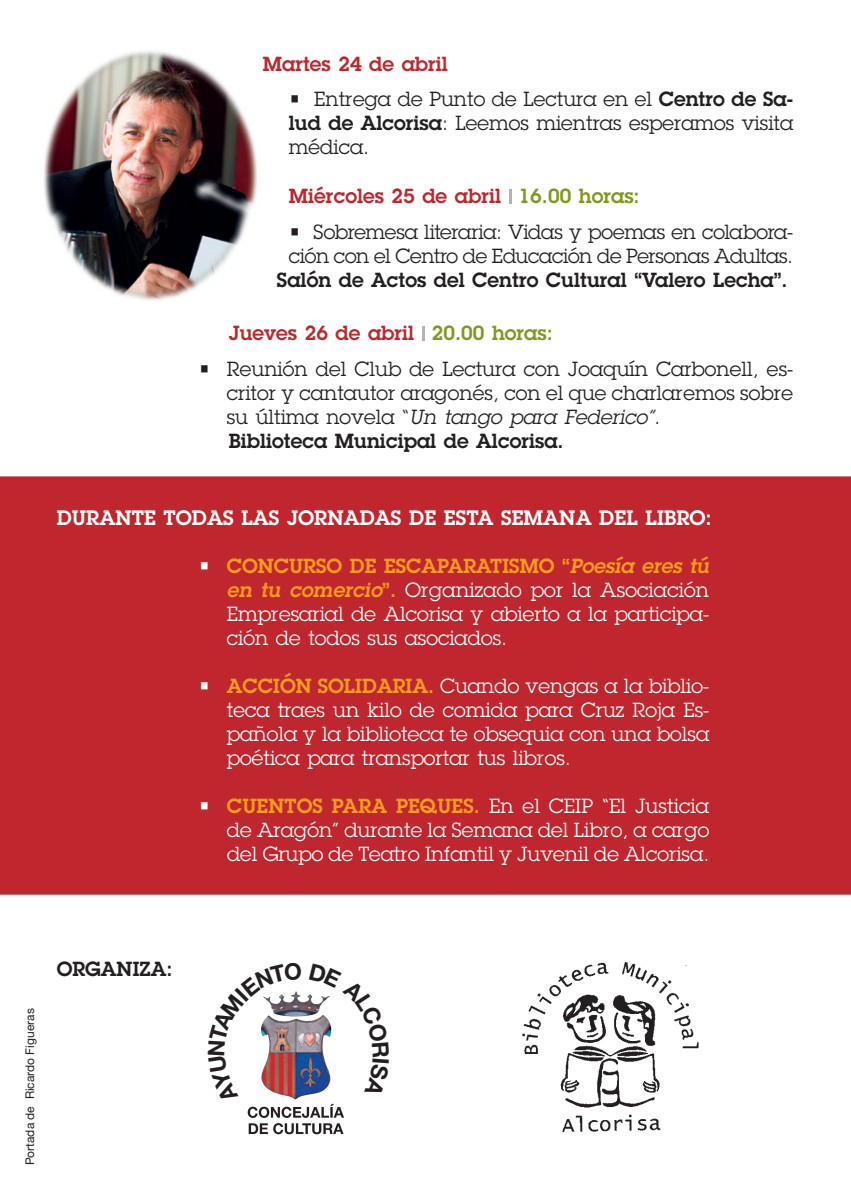
<style>
.page{position:relative;width:851px;height:1191px;background:#fff}
.page>*{position:absolute;margin:0;border:0;box-sizing:border-box;transform-origin:0 0}
.t1{font:600 20.4px "Lubalin Graph Std";letter-spacing:.005em;color:#fff}
.t2{font:20px/24px "Lubalin Graph Std";letter-spacing:.005em;color:#fff;text-align:justify}
.t3{font:20px/24px "Lubalin Graph Std";letter-spacing:.005em;color:#231f20;text-align:justify}
.t4{font:20px/24px "Lubalin Graph Std";letter-spacing:-.015em;color:#231f20}
.t5{font:600 20px "Lubalin Graph Std";letter-spacing:.005em;color:#c0262d}
.t6{font:600 20px "Lubalin Graph Std";letter-spacing:.005em;color:#231f20}
.t7{font:12px "Helvetica Neue LT Std";color:#231f20}
.s1{font-weight:600}
.s2{color:#83981f}
.s3{font-style:italic}
.s4{font-weight:600;color:#f89c1c}
.s5{font-weight:600;font-style:italic;color:#f89c1c}
</style>
<div class="page">
<div style="left:0;top:476px;width:850px;height:418px;background:#c0262d"></div>
<hr style="left:508px;top:189px;width:3px;height:14px;background:#b2b3b7">
<hr style="left:422px;top:326px;width:3px;height:14px;background:#b2b3b7">
<img style="left:44px;top:51px;width:213px;height:250px">
<img style="left:522px;top:961px;width:177px;height:172px">
<img style="left:247px;top:991px;width:97px;height:143px">
<p class="t5" style="left:263px;top:51px;width:186px">Martes 24 de abril</p>
<p class="t3" style="left:289px;top:87px;width:506px">• Entrega de Punto de Lectura en el <span class="s1">Centro de Sa&shy;lud de Alcorisa</span>: Leemos mientras esperamos visita médica.</p>
<p class="t5" style="left:289px;top:183px;width:352px">Miércoles 25 de abril <span class="s2">16.00 horas:</span></p>
<p class="t4" style="left:289px;top:219px;width:506px">• Sobremesa literaria: Vidas y poemas en colabora&shy;ción con el Centro de Educación de Personas Adultas.</p>
<p class="t6" style="left:277px;top:266px;width:512px">Salón de Actos del Centro Cultural “Valero Lecha”.</p>
<p class="t5" style="left:229px;top:320px;width:325px">Jueves 26 de abril <span class="s2">20.00 horas:</span></p>
<p class="t3" style="left:227px;top:356px;width:567px;text-align:left;text-indent:-28px">• Reunión del Club de Lectura con Joaquín Carbonell, es&shy;critor y cantautor aragonés, con el que charlaremos sobre su última novela “<span class="s3">Un tango para Federico”.<br></span><span class="s1">Biblioteca Municipal de Alcorisa.</span></p>
<p class="t1" style="left:57px;top:504px;width:656px">DURANTE TODAS LAS JORNADAS DE ESTA SEMANA DEL LIBRO:</p>
<p class="t2" style="left:227px;top:553px;width:483px;text-indent:-28px">• <span class="s4">CONCURSO DE ESCAPARATISMO “</span><span class="s5">Poesía eres tú en tu comercio</span><span class="s4">”.</span> Organizado por la Asociación Empresarial de Alcorisa y abierto a la participa&shy;ción de todos sus asociados.</p>
<p class="t2" style="left:227px;top:673px;width:483px;text-indent:-28px">• <span class="s4">ACCIÓN SOLIDARIA.</span> Cuando vengas a la biblio&shy;teca traes un kilo de comida para Cruz Roja Es&shy;pañola y la biblioteca te obsequia con una bolsa poética para transportar tus libros.</p>
<p class="t2" style="left:227px;top:793px;width:484px;text-indent:-28px">• <span class="s4">CUENTOS PARA PEQUES.</span> En el CEIP “El Justicia de Aragón” durante la Semana del Libro, a cargo del Grupo de Teatro Infantil y Juvenil de Alcorisa.</p>
<p class="t7" style="left:23px;top:1165px;width:158px;rotate:-90deg">Portada de Ricardo Figueras</p>
<p class="t6" style="left:57px;top:955px;width:117px">ORGANIZA:</p>
</div>
